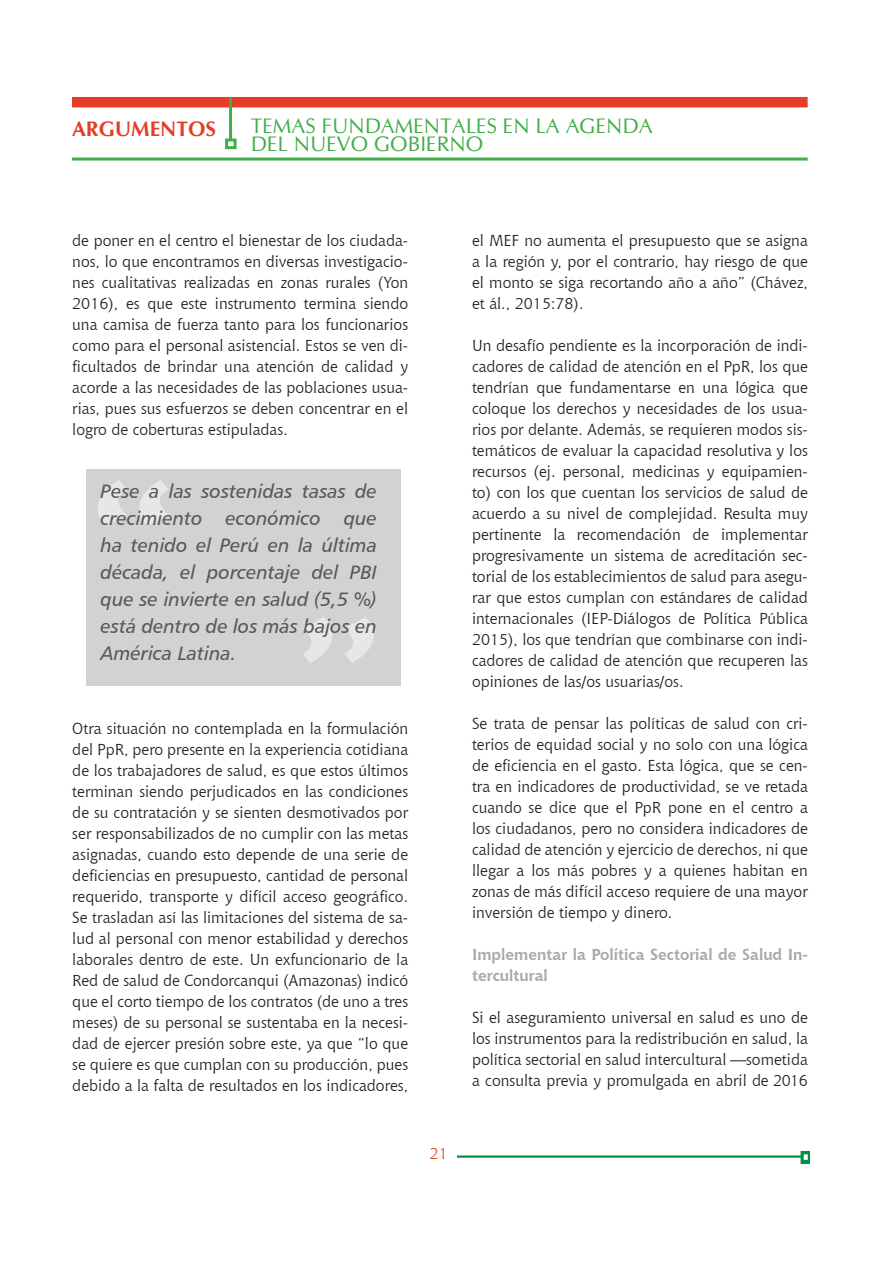
<style>
.page{position:relative;width:893px;height:1263px;background:#fff}
.page>*{position:absolute;margin:0;border:0;box-sizing:border-box;transform-origin:0 0}
.Pies{font:229.95px "Chianti BT";color:#e6e7e9}
.pies2{font:229.95px "Chianti BT";color:#e6e7e9}
.Texto_art{font:21px "CG Omega";color:#40ae49}
.t1{font:700 21px "CG Omega";color:#e53e25}
.Sacada{font:19.5px/27px "Humanist 777 BT Italic B";color:#57585a;text-align:justify}
.Texto_art-2{font:15.75px/21px "Chianti BT";color:#231f20;text-align:justify}
.Subtitulo_2{font:700 15.75px/21px "Chianti BT";color:#a8a9ad}
.t2{font:15.75px "Chianti BT";color:#e53e25}
</style>
<div class="page">
<img style="left:457px;top:1151px;width:353px;height:12px">
<div style="left:72px;top:97px;width:736px;height:10px;background:#e53e25"></div>
<hr style="left:229px;top:97px;width:3px;height:42px;background:#40ae49">
<div style="left:225px;top:138px;width:12px;height:11px;border:3px solid #40ae49"></div>
<hr style="left:72px;top:158px;width:736px;height:3px;background:#40ae49">
<div style="left:86px;top:469px;width:314px;height:217px;background:#d1d2d4"></div>
<svg style="left:98px;top:480px;width:70px;height:46px"></svg>
<svg style="left:303px;top:617px;width:71px;height:46px"></svg>
<h2 class="t1" style="left:72px;top:116px;width:146px">ARGUMENTOS</h2>
<p class="Texto_art" style="left:251px;top:114px;width:403px">TEMAS FUNDAMENTALES EN LA AGENDA</p>
<p class="Texto_art" style="left:251px;top:132px;width:234px">DEL NUEVO GOBIERNO</p>
<p class="Texto_art-2" style="left:72px;top:229px;width:337px">de poner en el centro el bienestar de los ciudada&shy;nos, lo que encontramos en diversas investigacio&shy;nes cualitativas realizadas en zonas rurales (Yon 2016), es que este instrumento termina siendo una camisa de fuerza tanto para los funcionarios como para el personal asistencial. Estos se ven di&shy;ficultados de brindar una atención de calidad y acorde a las necesidades de las poblaciones usua&shy;rias, pues sus esfuerzos se deben concentrar en el logro de coberturas estipuladas.</p>
<p class="Texto_art-2" style="left:472px;top:229px;width:337px">el MEF no aumenta el presupuesto que se asigna a la región y, por el contrario, hay riesgo de que el monto se siga recortando año a año” (Chávez, et ál., 2015:78).</p>
<p class="Texto_art-2" style="left:472px;top:334px;width:337px">Un desafío pendiente es la incorporación de indi&shy;cadores de calidad de atención en el PpR, los que tendrían que fundamentarse en una lógica que coloque los derechos y necesidades de los usua&shy;rios por delante. Además, se requieren modos sis&shy;temáticos de evaluar la capacidad resolutiva y los recursos (ej. personal, medicinas y equipamien&shy;to) con los que cuentan los servicios de salud de acuerdo a su nivel de complejidad. Resulta muy pertinente la recomendación de implementar progresivamente un sistema de acreditación sec&shy;torial de los establecimientos de salud para asegu&shy;rar que estos cumplan con estándares de calidad internacionales (IEP-Diálogos de Política Pública 2015), los que tendrían que combinarse con indi&shy;cadores de calidad de atención que recuperen las opiniones de las/os usuarias/os.</p>
<p class="Texto_art-2" style="left:472px;top:712px;width:337px">Se trata de pensar las políticas de salud con cri&shy;terios de equidad social y no solo con una lógica de eficiencia en el gasto. Esta lógica, que se cen&shy;tra en indicadores de productividad, se ve retada cuando se dice que el PpR pone en el centro a los ciudadanos, pero no considera indicadores de calidad de atención y ejercicio de derechos, ni que llegar a los más pobres y a quienes habitan en zonas de más difícil acceso requiere de una mayor inversión de tiempo y dinero.</p>
<p class="Subtitulo_2" style="left:472px;top:943px;width:337px">Implementar la Política Sectorial de Salud In&shy;tercultural</p>
<p class="Texto_art-2" style="left:472px;top:1006px;width:337px">Si el aseguramiento universal en salud es uno de los instrumentos para la redistribución en salud, la política sectorial en salud intercultural ─sometida a consulta previa y promulgada en abril de 2016</p>
<p class="Pies" style="left:77px;top:411px;width:111px">“</p>
<p class="Sacada" style="left:101px;top:477px;width:278px">Pese a las sostenidas tasas de crecimiento económico que ha tenido el Perú en la última década, el porcentaje del PBI que se invierte en salud (5,5 %) está dentro de los más bajos en América Latina.</p>
<p class="pies2" style="left:284px;top:548px;width:111px">”</p>
<p class="Texto_art-2" style="left:72px;top:717px;width:337px">Otra situación no contemplada en la formulación del PpR, pero presente en la experiencia cotidiana de los trabajadores de salud, es que estos últimos terminan siendo perjudicados en las condiciones de su contratación y se sienten desmotivados por ser responsabilizados de no cumplir con las metas asignadas, cuando esto depende de una serie de deficiencias en presupuesto, cantidad de personal requerido, transporte y difícil acceso geográfico.<br>Se trasladan así las limitaciones del sistema de sa&shy;lud al personal con menor estabilidad y derechos laborales dentro de este. Un exfuncionario de la Red de salud de Condorcanqui (Amazonas) indicó que el corto tiempo de los contratos (de uno a tres meses) de su personal se sustentaba en la necesi&shy;dad de ejercer presión sobre este, ya que “lo que se quiere es que cumplan con su producción, pues debido a la falta de resultados en los indicadores,</p>
<p class="t2" style="left:430px;top:1142px;width:20px">21</p>
</div>
